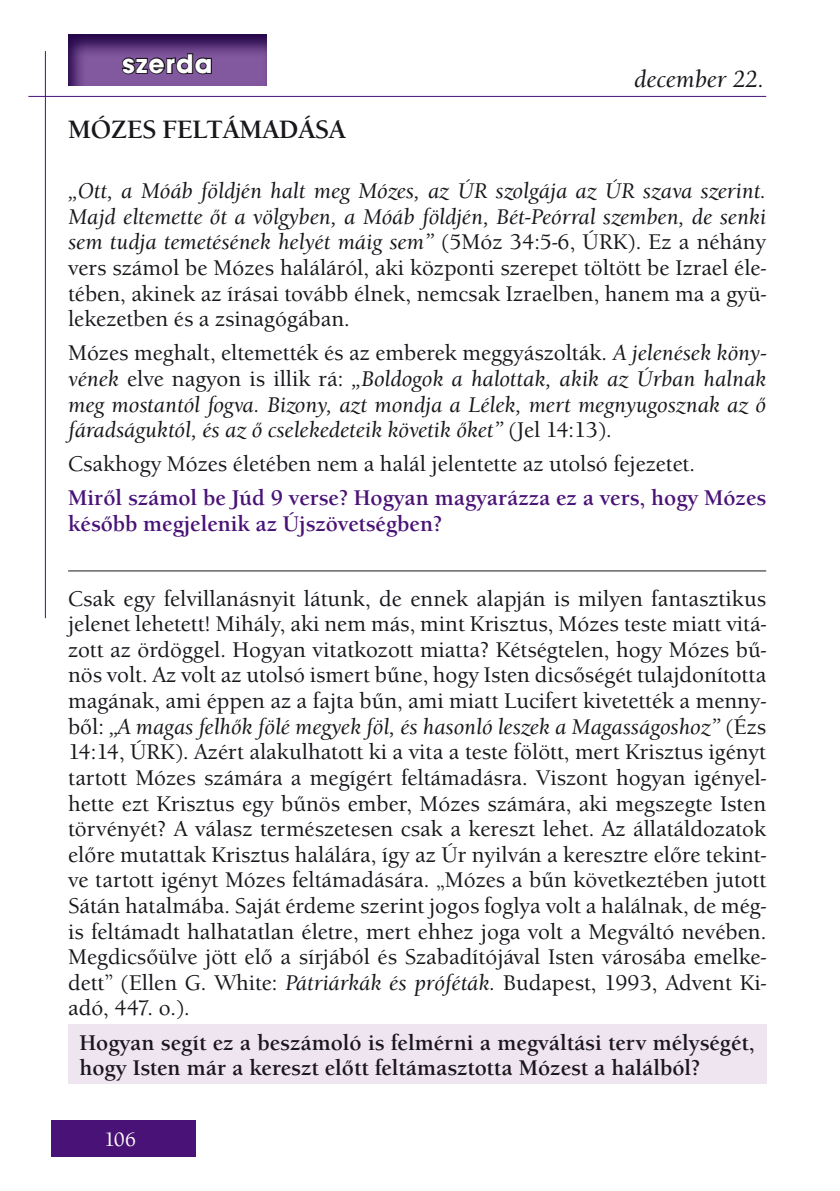
<style>
.page{position:relative;width:840px;height:1191px;background:#fff}
.page>*{position:absolute;margin:0;border:0;box-sizing:border-box;transform-origin:0 0}
.t1{font:700 28px "Avant Gar Got Itc TEE";letter-spacing:.04em;color:#fff}
.t2{font:700 26px "Berkeley Old Sty Itc TEE";color:#1a171c}
.t3{font:italic 500 24px "Berkeley Old Sty Itc TEE";color:#1a171c}
.t4{font:500 22px/25.6px "Berkeley Old Sty Itc TEE";color:#1a171c;text-align:justify}
.t5{font:italic 500 22px/25.6px "Berkeley Old Sty Itc TEE";color:#1a171c;text-align:justify}
.t6{font:700 22px/25.6px "Berkeley Old Sty Itc TEE";color:#1a171c}
.t7{font:700 22px/25.6px "Berkeley Old Sty Itc TEE";color:#491276}
.t8{font:500 20px "Berkeley Old Sty Itc TEE";color:#fff}
.s1{font-style:italic}
.s2{font-style:normal}
</style>
<div class="page">
<div style="left:51px;top:1120px;width:145px;height:37px;background:#491276"></div>
<hr style="left:28px;top:96px;width:737px;height:1px;background:#491276">
<hr style="left:45px;top:51px;width:1px;height:567px;background:#491276">
<svg style="left:68px;top:34px;width:199px;height:52px;background:#643d82"></svg>
<svg style="left:120px;top:52px;width:93px;height:24px;background:#583d6a"></svg>
<div style="left:68px;top:1024px;width:697px;height:60px;background:#efe5f1"></div>
<hr style="left:68px;top:570px;width:697px;height:1px;background:#1a171c">
<p class="t1" style="left:122px;top:46px;width:91px">szerda</p>
<p class="t2" style="left:68px;top:115px;width:279px">MÓZES FELTÁMADÁSA</p>
<p class="t3" style="left:633px;top:65px;width:132px">december 22.</p>
<p class="t4" style="left:68px;top:178px;width:699px"><span class="s1">„Ott, a Móáb földjén halt meg Mózes, az ÚR szolgája az ÚR szava szerint.<br>Majd eltemette őt a völgyben, a Móáb földjén, Bét-Peórral szemben, de senki sem tudja temetésének helyét máig sem”</span> (5Móz 34:5-6, ÚRK). Ez a néhány vers számol be Mózes haláláról, aki központi szerepet töltött be Izrael éle&shy;tében, akinek az írásai tovább élnek, nemcsak Izraelben, hanem ma a gyü&shy;lekezetben és a zsinagógában.</p>
<p class="t5" style="left:68px;top:340px;width:699px"><span class="s2">Mózes meghalt, eltemették és az emberek meggyászolták.</span> A jelenések köny&shy;vének <span class="s2">elve nagyon is illik rá:</span> „Boldogok a halottak, akik az Úrban halnak meg mostantól fogva. Bizony, azt mondja a Lélek, mert megnyugosznak az ő fáradságuktól, és az ő cselekedeteik követik őket” <span class="s2">(Jel 14:13).</span></p>
<p class="t4" style="left:68px;top:451px;width:628px">Csakhogy Mózes életében nem a halál jelentette az utolsó fejezetet.</p>
<p class="t7" style="left:68px;top:485px;width:699px">Miről számol be Júd 9 verse? Hogyan magyarázza ez a vers, hogy Mózes később megjelenik az Újszövetségben?</p>
<p class="t4" style="left:68px;top:585px;width:699px">Csak egy felvillanásnyit látunk, de ennek alapján is milyen fantasztikus jelenet lehetett! Mihály, aki nem más, mint Krisztus, Mózes teste miatt vitá&shy;zott az ördöggel. Hogyan vitatkozott miatta? Kétségtelen, hogy Mózes bű&shy;nös volt. Az volt az utolsó ismert bűne, hogy Isten dicsőségét tulajdonította magának, ami éppen az a fajta bűn, ami miatt Lucifert kivetették a menny&shy;ből: <span class="s1">„A magas felhők fölé megyek föl, és hasonló leszek a Magasságoshoz”</span> (Ézs 14:14, ÚRK). Azért alakulhatott ki a vita a teste fölött, mert Krisztus igényt tartott Mózes számára a megígért feltámadásra. Viszont hogyan igényel&shy;hette ezt Krisztus egy bűnös ember, Mózes számára, aki megszegte Isten törvényét? A válasz természetesen csak a kereszt lehet. Az állatáldozatok előre mutattak Krisztus halálára, így az Úr nyilván a keresztre előre tekint&shy;ve tartott igényt Mózes feltámadására. „Mózes a bűn következtében jutott Sátán hatalmába. Saját érdeme szerint jogos foglya volt a halálnak, de még&shy;is feltámadt halhatatlan életre, mert ehhez joga volt a Megváltó nevében.<br>Megdicsőülve jött elő a sírjából és Szabadítójával Isten városába emelke&shy;dett” (Ellen G. White: <span class="s1">Pátriárkák és próféták.</span> Budapest, 1993, Advent Ki&shy;adó, 447. o.).</p>
<p class="t6" style="left:79px;top:1029px;width:676px">Hogyan segít ez a beszámoló is felmérni a megváltási terv mélységét, hogy Isten már a kereszt előtt feltámasztotta Mózest a halálból?</p>
<p class="t8" style="left:104px;top:1128px;width:33px">106</p>
</div>
